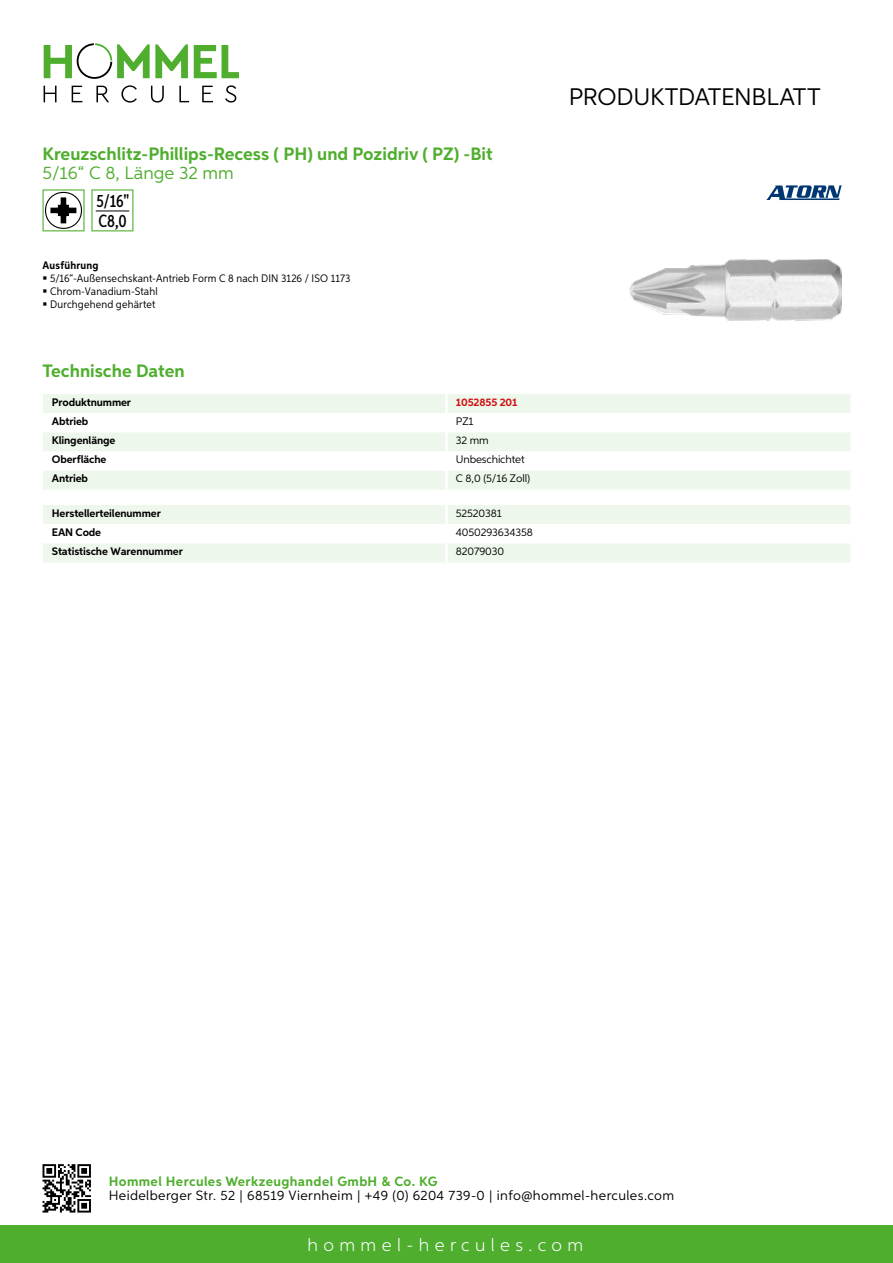
<style>
.page{position:relative;width:893px;height:1263px;background:#fff}
.page>*{position:absolute;margin:0;border:0;box-sizing:border-box;transform-origin:0 0}
.t1{font:24px "Aspira";letter-spacing:-.01em;color:#000}
.t2{font:700 18px "Aspira";color:#50ae2f}
.t3{font:300 18px "Aspira";letter-spacing:.3em;color:#fff}
.t4{font:18px "Aspira";color:#50ae2f}
.t5{font:500 17.85px/20.4px "Aspira XX Nar";color:#000}
.t6{font:13.5px "Aspira";letter-spacing:.03em;color:#000}
.t7{font:700 13.5px "Aspira";letter-spacing:.03em;color:#50ae2f}
.t8{font:700 10.95px "Aspira";letter-spacing:-.01em;color:#000}
.t9{font:10.95px/12.8px "Aspira Nar";letter-spacing:.015em;color:#000}
.t10{font:10.95px "Aspira";letter-spacing:-.01em;color:#000}
.t11{font:700 10.95px "Aspira";letter-spacing:-.01em;color:#cd1013}
.t12{font:700 10.95px "Aspira Nar";letter-spacing:.02em;color:#000}
</style>
<div class="page">
<div style="left:0;top:1226px;width:893px;height:37px;background:#50ae2f"></div>
<svg style="left:43px;top:1164px;width:48px;height:48px"></svg>
<svg style="left:194px;top:45px;width:45px;height:33px"></svg>
<svg style="left:44px;top:43px;width:144px;height:36px"></svg>
<svg style="left:44px;top:86px;width:13px;height:16px"></svg>
<svg style="left:72px;top:86px;width:10px;height:16px"></svg>
<svg style="left:96px;top:86px;width:13px;height:16px"></svg>
<svg style="left:121px;top:85px;width:16px;height:18px"></svg>
<svg style="left:151px;top:86px;width:13px;height:17px"></svg>
<svg style="left:179px;top:86px;width:10px;height:16px"></svg>
<svg style="left:202px;top:86px;width:11px;height:16px"></svg>
<svg style="left:225px;top:85px;width:11px;height:18px"></svg>
<div style="left:43px;top:394px;width:807px;height:96px;background:#eef7eb"></div>
<svg style="left:43px;top:413px;width:807px;height:57px"></svg>
<hr style="left:445px;top:394px;width:3px;height:19px;background:#fff">
<hr style="left:445px;top:413px;width:3px;height:19px;background:#fff">
<hr style="left:445px;top:432px;width:3px;height:19px;background:#fff">
<hr style="left:445px;top:451px;width:3px;height:19px;background:#fff">
<hr style="left:445px;top:470px;width:3px;height:20px;background:#fff">
<svg style="left:43px;top:505px;width:807px;height:57px"></svg>
<hr style="left:445px;top:543px;width:3px;height:19px;background:#fff">
<svg style="left:43px;top:189px;width:42px;height:42px"></svg>
<svg style="left:91px;top:189px;width:42px;height:42px"></svg>
<hr style="left:96px;top:211px;width:33px;height:1px;background:#000">
<img style="left:629px;top:259px;width:213px;height:62px">
<svg style="left:766px;top:185px;width:76px;height:15px"></svg>
<h2 class="t2" style="left:43px;top:142px;width:452px">Kreuzschlitz-Phillips-Recess ( PH) und Pozidriv ( PZ) -Bit</h2>
<h2 class="t4" style="left:43px;top:162px;width:193px">5/16“ C 8, Länge 32 mm</h2>
<h3 class="t5" style="left:96px;top:191px;width:35px">5/16"<br>C8,0</h3>
<p class="t12" style="left:43px;top:259px;width:58px">Ausführung</p>
<p class="t9" style="left:50px;top:272px;width:302px">5/16“-Außensechskant-Antrieb Form C 8 nach DIN 3126 / ISO 1173<br>Chrom-Vanadium-Stahl<br>Durchgehend gehärtet</p>
<h2 class="t2" style="left:43px;top:360px;width:144px">Technische Daten</h2>
<p class="t8" style="left:52px;top:395px;width:81px">Produktnummer</p>
<p class="t11" style="left:456px;top:395px;width:63px">1052855 201</p>
<p class="t8" style="left:52px;top:415px;width:38px">Abtrieb</p>
<p class="t10" style="left:456px;top:415px;width:19px">PZ1</p>
<p class="t8" style="left:52px;top:434px;width:65px">Klingenlänge</p>
<p class="t10" style="left:456px;top:434px;width:34px">32 mm</p>
<p class="t8" style="left:52px;top:453px;width:56px">Oberfläche</p>
<p class="t10" style="left:456px;top:453px;width:70px">U nbeschichtet</p>
<p class="t8" style="left:52px;top:472px;width:38px">Antrieb</p>
<p class="t10" style="left:456px;top:472px;width:76px">C 8,0 (5/16 Zoll)</p>
<p class="t8" style="left:52px;top:506px;width:111px">Herstellerteilenummer</p>
<p class="t10" style="left:456px;top:507px;width:47px">52520381</p>
<p class="t8" style="left:52px;top:526px;width:51px">EAN Code</p>
<p class="t10" style="left:456px;top:526px;width:79px">4050293634358</p>
<p class="t8" style="left:52px;top:545px;width:132px">Statistische Warennummer</p>
<p class="t10" style="left:456px;top:545px;width:50px">82079030</p>
<h1 class="t1" style="left:569px;top:82px;width:253px">Produktdatenblatt</h1>
<p class="t7" style="left:109px;top:1172px;width:330px">Hommel Hercules Werkzeughandel GmbH &amp; Co. KG</p>
<p class="t6" style="left:109px;top:1187px;width:567px">Heidelberger Str. 52 | 68519 Viernheim | +49 (0) 6204 739-0 | info@hommel-hercules.com</p>
<h2 class="t3" style="left:307px;top:1234px;width:277px">hommel-hercules.com</h2>
</div>
